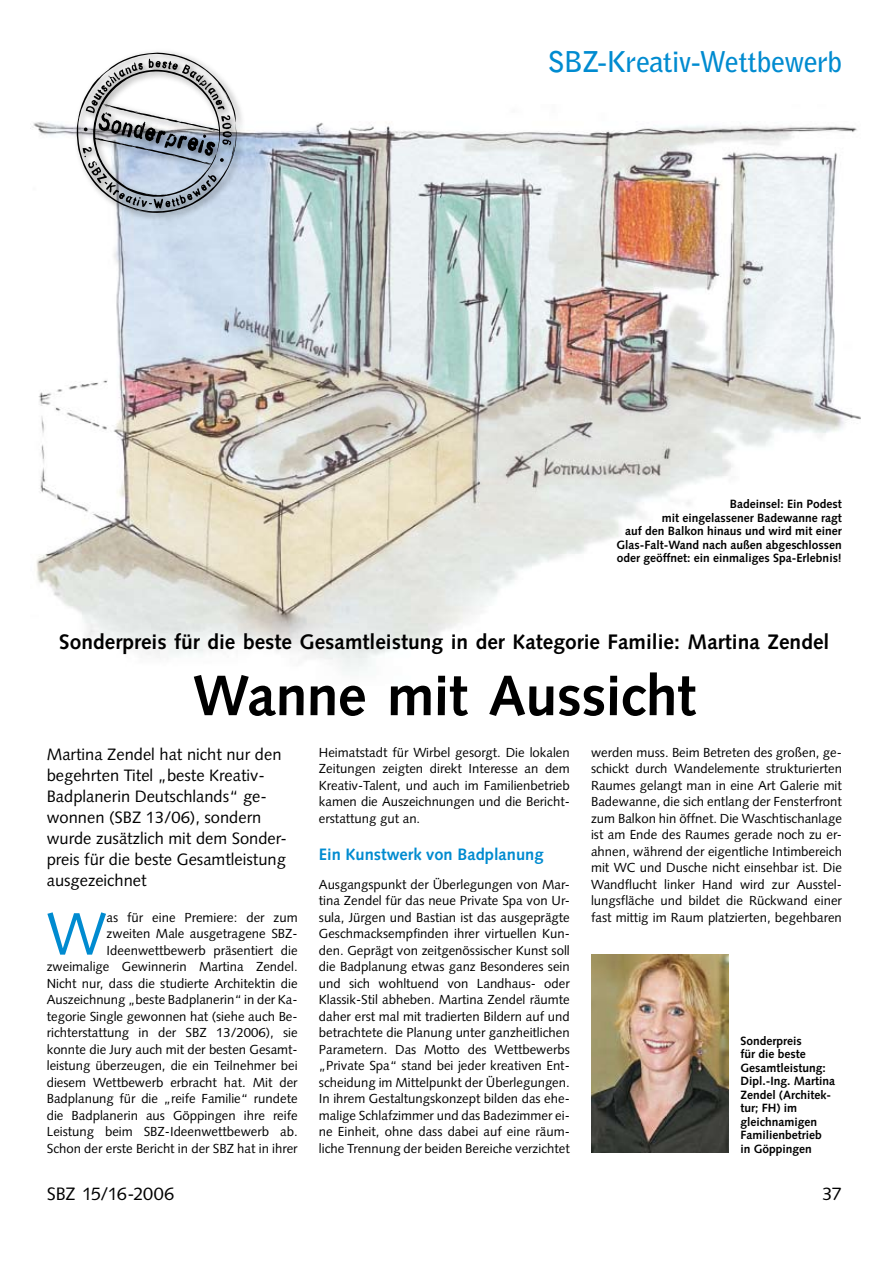
<style>
.page{position:relative;width:893px;height:1263px;background:#fff}
.page>*{position:absolute;margin:0;border:0;box-sizing:border-box;transform-origin:0 0}
.t1{font:59.85px "Syntax LT Std";color:#008bd0}
.t2{font:700 57px "Syntax LT Std";letter-spacing:-.015em;color:#000}
.t3{font:700 28.5px "Bell Gothic Std";letter-spacing:-.025em;color:#008bd0}
.t4{font:700 21px "Syntax LT Std";color:#000}
.t5{font:18px "Syntax LT Std";letter-spacing:-.01em;color:#000}
.t6{font:16.5px/21px "Syntax LT Std";color:#000}
.t7{font:700 16.5px "Syntax LT Std";color:#008bd0}
.t8{font:13.2px/16.5px "Syntax LT Std";color:#000;text-align:justify}
.t9{font:700 12px/13.5px "Syntax LT Std";color:#000}
</style>
<div class="page">
<img style="left:30px;top:122px;width:831px;height:550px">
<img style="left:71px;top:52px;width:177px;height:173px">
<img style="left:77px;top:213px;width:151px;height:7px">
<img style="left:237px;top:53px;width:7px;height:104px">
<svg style="left:76px;top:53px;width:161px;height:160px"></svg>
<img style="left:591px;top:955px;width:137px;height:197px">
<h3 class="t3" style="left:547px;top:45px;width:296px">SBZ-Kreativ-Wettbewerb</h3>
<p class="t9" style="left:616px;top:497px;width:227px;text-align:right">Badeinsel: Ein Podest<br>mit eingelassener Badewanne ragt<br>auf den Balkon hinaus und wird mit einer Glas-Falt-Wand nach außen abgeschlossen oder geöffnet: ein einmaliges Spa-Erlebnis!</p>
<h3 class="t4" style="left:59px;top:630px;width:771px">Sonderpreis für die beste Gesamtleistung in der Kategorie Familie: Martina Zendel</h3>
<h2 class="t2" style="left:193px;top:663px;width:505px">Wanne mit Aussicht</h2>
<p class="t6" style="left:47px;top:744px;width:242px">Martina Zendel hat nicht nur den begehrten Titel „beste Kreativ-<br>Badplanerin Deutschlands“ ge&shy;wonnen (SBZ 13/06), sondern wurde zusätzlich mit dem Sonder&shy;preis für die beste Gesamtleistung ausgezeichnet</p>
<h1 class="t1" style="left:47px;top:898px;width:61px">W</h1>
<p class="t8" style="left:47px;top:909px;width:252px;text-align:right">as für eine Premiere: der zum<br>zweiten Male ausgetragene SBZ-Ideenwettbewerb präsentiert die zweimalige Gewinnerin Martina Zendel.<br>Nicht nur, dass die studierte Architektin die Auszeichnung „beste Badplanerin“ in der Ka&shy;tegorie Single gewonnen hat (siehe auch Be&shy;richterstattung in der SBZ 13/2006), sie konnte die Jury auch mit der besten Gesamt&shy;leistung überzeugen, die ein Teilnehmer bei diesem Wettbewerb erbracht hat. Mit der Badplanung für die „reife Familie“ rundete die Badplanerin aus Göppingen ihre reife Leistung beim SBZ-Ideenwettbewerb ab.<br>Schon der erste Bericht in der SBZ hat in ihrer</p>
<p class="t8" style="left:319px;top:744px;width:252px">Heimatstadt für Wirbel gesorgt. Die lokalen Zeitungen zeigten direkt Interesse an dem Kreativ-Talent, und auch im Familienbetrieb kamen die Auszeichnungen und die Bericht&shy;erstattung gut an.</p>
<p class="t7" style="left:319px;top:845px;width:226px">Ein Kunstwerk von Badplanung</p>
<p class="t8" style="left:319px;top:876px;width:252px">Ausgangspunkt der Überlegungen von Mar&shy;tina Zendel für das neue Private Spa von Ur&shy;sula, Jürgen und Bastian ist das ausgeprägte Geschmacksempfinden ihrer virtuellen Kun&shy;den. Geprägt von zeitgenössischer Kunst soll die Badplanung etwas ganz Besonderes sein und sich wohltuend von Landhaus- oder Klassik-Stil abheben. Martina Zendel räumte daher erst mal mit tradierten Bildern auf und betrachtete die Planung unter ganzheitlichen Parametern. Das Motto des Wettbewerbs „Private Spa“ stand bei jeder kreativen Ent&shy;scheidung im Mittelpunkt der Überlegungen.<br>In ihrem Gestaltungskonzept bilden das ehe&shy;malige Schlafzimmer und das Badezimmer ei&shy;ne Einheit, ohne dass dabei auf eine räum&shy;liche Trennung der beiden Bereiche verzichtet</p>
<p class="t8" style="left:591px;top:744px;width:252px">werden muss. Beim Betreten des großen, ge&shy;schickt durch Wandelemente strukturierten Raumes gelangt man in eine Art Galerie mit Badewanne, die sich entlang der Fensterfront zum Balkon hin öffnet. Die Waschtischanlage ist am Ende des Raumes gerade noch zu er&shy;ahnen, während der eigentliche Intimbereich mit WC und Dusche nicht einsehbar ist. Die Wandflucht linker Hand wird zur Ausstel&shy;lungsfläche und bildet die Rückwand einer fast mittig im Raum platzierten, begehbaren</p>
<p class="t9" style="left:740px;top:1034px;width:96px">Sonderpreis<br>für die beste<br>Gesamtleistung:<br>Dipl.-Ing. Martina<br>Zendel (Architek&shy;tur; FH) im gleichnamigen<br>Familienbetrieb<br>in Göppingen</p>
<h3 class="t5" style="left:47px;top:1183px;width:129px">SBZ 15/16-2006</h3>
<h3 class="t5" style="left:822px;top:1183px;width:21px">37</h3>
</div>
